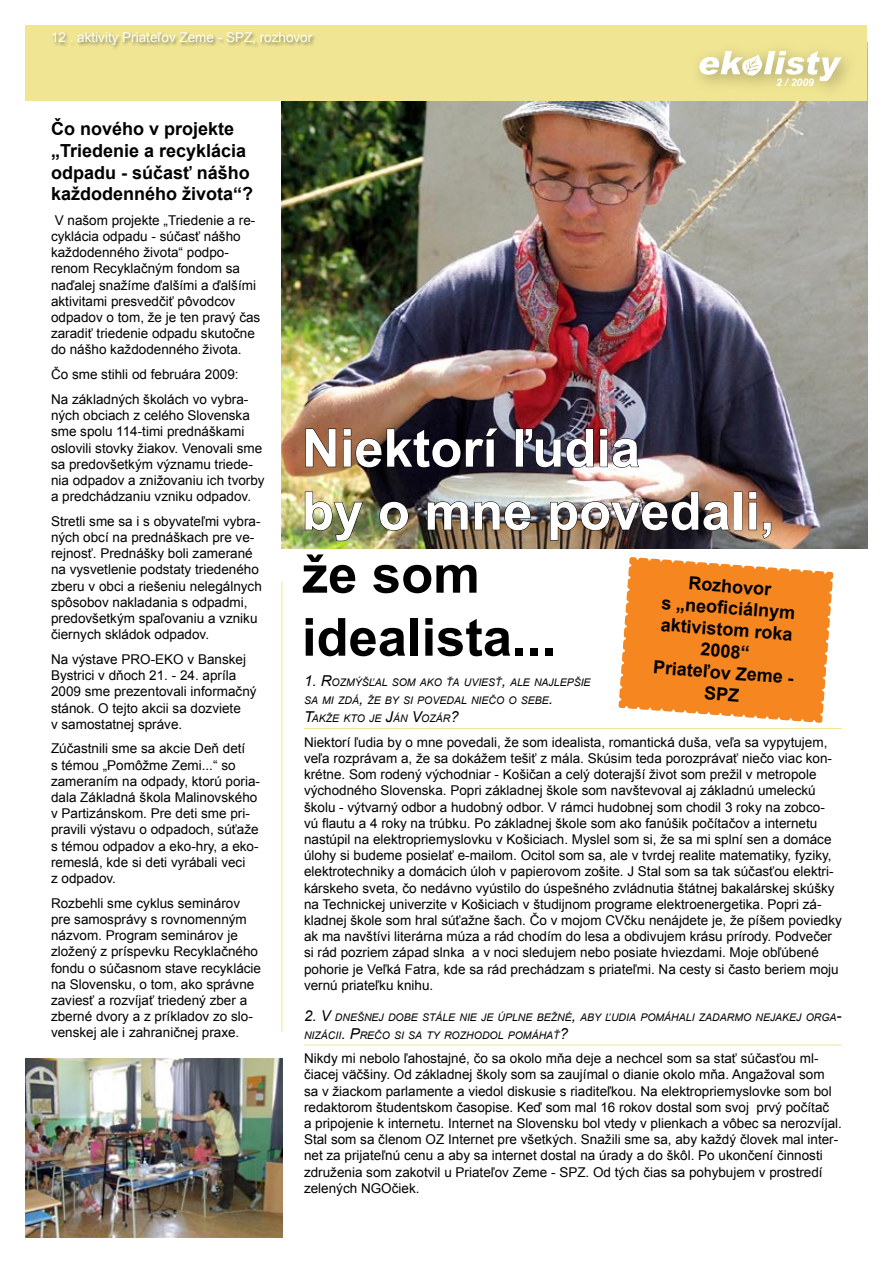
<style>
.page{position:relative;width:893px;height:1263px;background:#fff}
.page>*{position:absolute;margin:0;border:0;box-sizing:border-box;transform-origin:0 0}
.t1{font:700 52.5px/63px "Arial";color:#fff}
.t2{font:700 52.5px/63px "Arial";color:#000}
.t3{font:700 18px/21.6px "Arial";color:#000}
.t4{font:13.5px/16.2px "Arial";color:#000}
.t5{font:13.5px "Arial";color:#fff}
.t6{font:italic 10.5px/18px "Arial";color:#000}
.t7{font:italic 700 10.5px "Arial";color:#fff}
.s1{font-size:15px}
</style>
<div class="page">
<img style="left:282px;top:101px;width:585px;height:448px">
<div style="left:26px;top:26px;width:841px;height:75px;background:#f0e593"></div>
<svg style="left:53px;top:32px;width:262px;height:16px"></svg>
<div style="left:689px;top:40px;width:177px;height:66px;background:#8c895f;opacity:.75"></div>
<svg style="left:699px;top:51px;width:143px;height:30px"></svg>
<hr style="left:304px;top:728px;width:538px;height:1px;background:#f0e593">
<hr style="left:304px;top:1045px;width:538px;height:1px;background:#f0e593">
<hr style="left:282px;top:581px;width:1px;height:451px;background:#f0e593">
<img style="left:26px;top:1058px;width:257px;height:179px">
<svg style="left:305px;top:428px;width:31px;height:39px"></svg>
<svg style="left:343px;top:428px;width:156px;height:40px;background:#241a1c"></svg>
<img style="left:515px;top:428px;width:125px;height:40px">
<img style="left:305px;top:491px;width:58px;height:50px">
<svg style="left:379px;top:501px;width:30px;height:30px"></svg>
<svg style="left:427px;top:501px;width:41px;height:29px"></svg>
<svg style="left:474px;top:501px;width:57px;height:30px;background:#655f5a"></svg>
<img style="left:550px;top:491px;width:180px;height:50px">
<div style="left:734px;top:492px;width:8px;height:38px;border:1px solid #000"></div>
<svg style="left:748px;top:491px;width:23px;height:48px"></svg>
<svg style="left:618px;top:557px;width:216px;height:166px;background:#f79840"></svg>
<p class="t5" style="left:51px;top:29px;width:263px">12 . aktivity Priateľov Zeme - SPZ, rozhovor</p>
<p class="t7" style="left:776px;top:75px;width:39px">2 / 2009</p>
<h2 class="t3" style="left:51px;top:119px;width:204px">Čo nového v projekte „Triedenie a recyklácia odpadu - súčasť nášho každodenného života“?</h2>
<p class="t4" style="left:51px;top:212px;width:211px">V našom projekte „Triedenie a re&shy;cyklácia odpadu - súčasť nášho každodenného života“ podpo&shy;renom Recyklačným fondom sa naďalej snažíme ďalšími a ďalšími aktivitami presvedčiť pôvodcov odpadov o tom, že je ten pravý čas zaradiť triedenie odpadu skutočne do nášho každodenného života.</p>
<p class="t4" style="left:51px;top:362px;width:199px;line-height:24.8px">Čo sme stihli od februára 2009:<br>Na základných školách vo vybra-</p>
<p class="t4" style="left:51px;top:407px;width:215px">ných obciach z celého Slovenska sme spolu 114-timi prednáškami oslovili stovky žiakov. Venovali sme sa predovšetkým významu triede&shy;nia odpadov a znižovaniu ich tvorby a predchádzaniu vzniku odpadov.</p>
<p class="t4" style="left:51px;top:513px;width:212px">Stretli sme sa i s obyvateľmi vybra&shy;ných obcí na prednáškach pre ve&shy;rejnosť. Prednášky boli zamerané na vysvetlenie podstaty triedeného zberu v obci a riešeniu nelegálnych spôsobov nakladania s odpadmi, predovšetkým spaľovaniu a vzniku čiernych skládok odpadov.</p>
<p class="t4" style="left:51px;top:651px;width:207px">Na výstave PRO-EKO v Banskej<br>Bystrici v dňoch 21. - 24. apríla<br>2009 sme prezentovali informačný stánok. O tejto akcii sa dozviete<br>v samostatnej správe.</p>
<p class="t4" style="left:51px;top:741px;width:211px">Zúčastnili sme sa akcie Deň detí<br>s témou „Pomôžme Zemi...“ so zameraním na odpady, ktorú poria&shy;dala Základná škola Malinovského v Partizánskom. Pre deti sme pri&shy;pravili výstavu o odpadoch, súťaže s témou odpadov a eko-hry, a eko&shy;remeslá, kde si deti vyrábali veci<br>z odpadov.</p>
<p class="t4" style="left:51px;top:895px;width:212px">Rozbehli sme cyklus seminárov pre samosprávy s rovnomenným názvom. Program seminárov je zložený z príspevku Recyklačného fondu o súčasnom stave recyklácie na Slovensku, o tom, ako správne zaviesť a rozvíjať triedený zber a zberné dvory a z príkladov zo slo&shy;venskej ale i zahraničnej praxe.</p>
<h1 class="t1" style="left:302px;top:418px;width:474px">Niektorí ľudia<br>by o mne povedali,</h1>
<h1 class="t2" style="left:302px;top:544px;width:255px">že som idealista...</h1>
<h2 class="t3" style="left:660px;top:571px;width:142px;text-align:center;rotate:4deg">Rozhovor<br>s „neofi ciálnym aktivistom roka<br>2008“<br>Priateľov Zeme -<br>SPZ</h2>
<p class="t6" style="left:304px;top:673px;width:288px"><span class="s1">1. R</span>OZMÝŠĽAL SOM AKO ŤA UVIESŤ<span class="s1">,</span> ALE NAJLEPŠIE<br>SA MI ZDÁ<span class="s1">,</span> ŽE BY SI POVEDAL NIEČO O SEBE<span class="s1">.<br>T</span>AKŽE KTO JE <span class="s1">J</span>ÁN <span class="s1">V</span>OZÁR<span class="s1">?</span></p>
<p class="t4" style="left:304px;top:734px;width:539px">Niektorí ľudia by o mne povedali, že som idealista, romantická duša, veľa sa vypytujem, veľa rozprávam a, že sa dokážem tešiť z mála. Skúsim teda porozprávať niečo viac kon&shy;krétne. Som rodený východniar - Košičan a celý doterajší život som prežil v metropole východného Slovenska. Popri základnej škole som navštevoval aj základnú umeleckú školu - výtvarný odbor a hudobný odbor. V rámci hudobnej som chodil 3 roky na zobco&shy;vú flautu a 4 roky na trúbku. Po základnej škole som ako fanúšik počítačov a internetu nastúpil na elektropriemyslovku v Košiciach. Myslel som si, že sa mi splní sen a domáce úlohy si budeme posielať e-mailom. Ocitol som sa, ale v tvrdej realite matematiky, fyziky, elektrotechniky a domácich úloh v papierovom zošite. J Stal som sa tak súčasťou elektri&shy;kárskeho sveta, čo nedávno vyústilo do úspešného zvládnutia štátnej bakalárskej skúšky na Technickej univerzite v Košiciach v študijnom programe elektroenergetika. Popri zá&shy;kladnej škole som hral súťažne šach. Čo v mojom CVčku nenájdete je, že píšem poviedky ak ma navštívi literárna múza a rád chodím do lesa a obdivujem krásu prírody. Podvečer si rád pozriem západ slnka a v noci sledujem nebo posiate hviezdami. Moje obľúbené pohorie je Veľká Fatra, kde sa rád prechádzam s priateľmi. Na cesty si často beriem moju vernú priateľku knihu.</p>
<p class="t6" style="left:304px;top:1008px;width:539px"><span class="s1">2. V</span> DNEŠNEJ DOBE STÁLE NIE JE ÚPLNE BEŽNÉ<span class="s1">,</span> ABY ĽUDIA POMÁHALI ZADARMO NEJAKEJ ORGA<span class="s1">-<br></span>NIZÁCII<span class="s1">. P</span>REČO SI SA TY ROZHODOL POMÁHAŤ<span class="s1">?</span></p>
<p class="t4" style="left:304px;top:1050px;width:539px">Nikdy mi nebolo ľahostajné, čo sa okolo mňa deje a nechcel som sa stať súčasťou ml&shy;čiacej väčšiny. Od základnej školy som sa zaujímal o dianie okolo mňa. Angažoval som sa v žiackom parlamente a viedol diskusie s riaditeľkou. Na elektropriemyslovke som bol redaktorom študentskom časopise. Keď som mal 16 rokov dostal som svoj prvý počítač<br>a pripojenie k internetu. Internet na Slovensku bol vtedy v plienkach a vôbec sa nerozvíjal.<br>Stal som sa členom OZ Internet pre všetkých. Snažili sme sa, aby každý človek mal inter&shy;net za prijateľnú cenu a aby sa internet dostal na úrady a do škôl. Po ukončení činnosti združenia som zakotvil u Priateľov Zeme - SPZ. Od tých čias sa pohybujem v prostredí zelených NGOčiek.</p>
</div>
